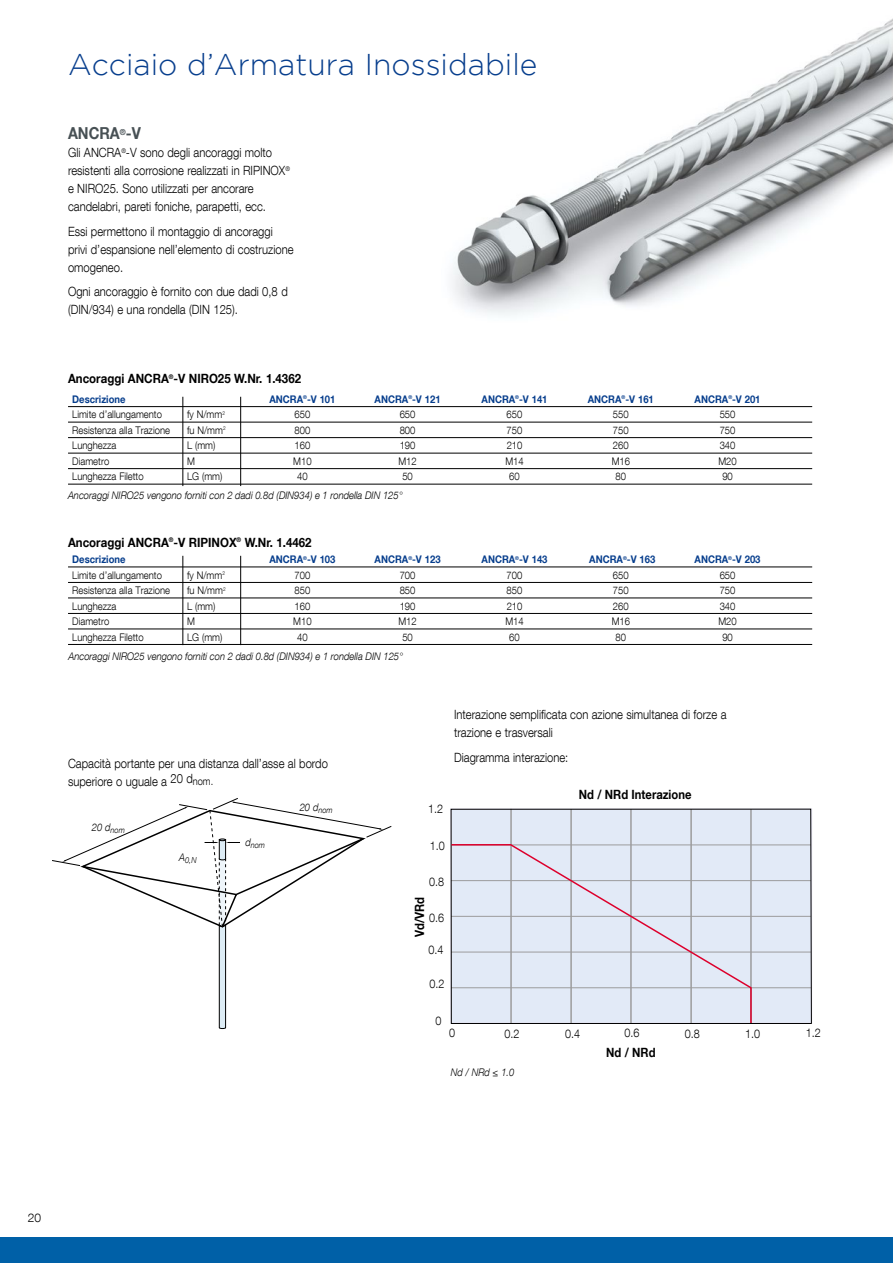
<style>
.page{position:relative;width:893px;height:1263px;background:#fff}
.page>*{position:absolute;margin:0;border:0;box-sizing:border-box;transform-origin:0 0}
.t1{font:300 30px "Gotham";color:#073e8d}
.t2{font:700 16.5px "Helvetica Neue LT Com";color:#475054;scale:.88 1}
.t3{font:300 12.75px/18px "Helvetica Neue LT Com";color:#000;scale:.88 1}
.t4{font:700 12.75px "Helvetica Neue LT Com";color:#000;scale:.9 1}
.t5{font:700 12.75px "Helvetica Neue LT Com";color:#000;scale:.88 1}
.t6{font:300 12px "Helvetica Neue LT Com";color:#000;scale:.9 1}
.t7{font:300 12px "Helvetica Neue LT Com";color:#000}
.t8{font:300 10.5px "Helvetica Neue LT Com";color:#000;scale:.9 1}
.t9{font:italic 300 10.5px "Helvetica Neue LT Com";color:#000;scale:.9 1}
.t10{font:700 10.5px "Helvetica Neue LT Com";color:#073e8d;scale:.9 1}
.t11{font:italic 300 8.25px "Helvetica Neue LT Com";color:#000;scale:.9 1}
.s1{font-size:10.5px}
</style>
<div class="page">
<img style="left:374px;top:18px;width:519px;height:390px">
<svg style="left:52px;top:798px;width:340px;height:231px"></svg>
<svg style="left:450px;top:808px;width:362px;height:215px;background:#dce3f0"></svg>
<svg style="left:450px;top:843px;width:302px;height:180px;background:#dde2ef"></svg>
<svg style="left:450px;top:1023px;width:362px;height:1px"></svg>
<hr style="left:68px;top:567px;width:744px;height:1px;background:#000">
<hr style="left:68px;top:582px;width:744px;height:1px;background:#000">
<hr style="left:68px;top:598px;width:744px;height:1px;background:#000">
<hr style="left:68px;top:613px;width:744px;height:1px;background:#000">
<hr style="left:68px;top:629px;width:744px;height:1px;background:#000">
<hr style="left:68px;top:644px;width:744px;height:1px;background:#000">
<hr style="left:183px;top:556px;width:1px;height:89px;background:#000">
<hr style="left:240px;top:556px;width:1px;height:89px;background:#000">
<hr style="left:68px;top:406px;width:744px;height:1px;background:#000">
<hr style="left:68px;top:422px;width:744px;height:1px;background:#000">
<hr style="left:68px;top:437px;width:744px;height:1px;background:#000">
<hr style="left:68px;top:453px;width:744px;height:1px;background:#000">
<hr style="left:68px;top:468px;width:744px;height:1px;background:#000">
<hr style="left:68px;top:484px;width:744px;height:1px;background:#000">
<hr style="left:183px;top:397px;width:1px;height:89px;background:#000">
<hr style="left:240px;top:397px;width:1px;height:89px;background:#000">
<div style="left:0;top:1237px;width:893px;height:26px;background:#0060a7"></div>
<h1 class="t1" style="left:68px;top:48px;width:471px">Acciaio d’Armatura Inossidabile</h1>
<p class="t2" style="left:68px;top:123px;width:84px">ANCRA<sup>®</sup>-V</p>
<p class="t3" style="left:68px;top:144px;width:254px">Gli ANCRA<sup>®</sup>-V sono degli ancoraggi molto resistenti alla corrosione realizzati in RIPINOX<sup>® </sup>e NIRO25. Sono utilizzati per ancorare candelabri, pareti foniche, parapetti, ecc.</p>
<p class="t3" style="left:68px;top:222px;width:258px">Essi permettono il montaggio di ancoraggi privi d’espansione nell’elemento di costruzione omogeneo.</p>
<p class="t3" style="left:68px;top:282px;width:251px">Ogni ancoraggio è fornito con due dadi 0,8 d (DIN/934) e una rondella (DIN 125).</p>
<p class="t4" style="left:68px;top:371px;width:260px">Ancoraggi ANCRA<sup>®</sup>-V NIRO25 W.Nr. 1.4362</p>
<p class="t10" style="left:72px;top:393px;width:61px">Descrizione</p>
<p class="t10" style="left:269px;top:393px;width:75px">ANCRA<sup>®</sup>-V 101</p>
<p class="t10" style="left:375px;top:393px;width:75px">ANCRA<sup>®</sup>-V 121</p>
<p class="t10" style="left:481px;top:393px;width:75px">ANCRA<sup>®</sup>-V 141</p>
<p class="t10" style="left:588px;top:393px;width:75px">ANCRA<sup>®</sup>-V 161</p>
<p class="t10" style="left:694px;top:393px;width:75px">ANCRA<sup>®</sup>-V 201</p>
<p class="t8" style="left:72px;top:408px;width:101px">Limite d’allungamento</p>
<p class="t8" style="left:187px;top:408px;width:44px">fy N/mm<sup>2</sup></p>
<p class="t8" style="left:295px;top:408px;width:19px">650</p>
<p class="t8" style="left:400px;top:408px;width:19px">650</p>
<p class="t8" style="left:507px;top:408px;width:19px">650</p>
<p class="t8" style="left:613px;top:408px;width:19px">550</p>
<p class="t8" style="left:720px;top:408px;width:19px">550</p>
<p class="t8" style="left:72px;top:424px;width:110px">Resistenza alla Trazione</p>
<p class="t8" style="left:187px;top:424px;width:44px">fu N/mm<sup>2</sup></p>
<p class="t8" style="left:295px;top:424px;width:19px">800</p>
<p class="t8" style="left:400px;top:424px;width:19px">800</p>
<p class="t8" style="left:507px;top:424px;width:19px">750</p>
<p class="t8" style="left:613px;top:424px;width:19px">750</p>
<p class="t8" style="left:720px;top:424px;width:19px">750</p>
<p class="t8" style="left:72px;top:439px;width:51px">Lunghezza</p>
<p class="t8" style="left:187px;top:439px;width:33px">L (mm)</p>
<p class="t8" style="left:295px;top:439px;width:19px">160</p>
<p class="t8" style="left:400px;top:439px;width:19px">190</p>
<p class="t8" style="left:507px;top:439px;width:19px">210</p>
<p class="t8" style="left:613px;top:439px;width:19px">260</p>
<p class="t8" style="left:720px;top:439px;width:19px">340</p>
<p class="t8" style="left:72px;top:455px;width:43px">Diametro</p>
<p class="t8" style="left:187px;top:455px;width:10px">M</p>
<p class="t8" style="left:293px;top:455px;width:22px">M10</p>
<p class="t8" style="left:398px;top:455px;width:22px">M12</p>
<p class="t8" style="left:505px;top:455px;width:22px">M14</p>
<p class="t8" style="left:612px;top:455px;width:22px">M16</p>
<p class="t8" style="left:718px;top:455px;width:22px">M20</p>
<p class="t8" style="left:72px;top:470px;width:81px">Lunghezza Filetto</p>
<p class="t8" style="left:187px;top:470px;width:41px">LG (mm)</p>
<p class="t8" style="left:297px;top:470px;width:13px">40</p>
<p class="t8" style="left:402px;top:470px;width:13px">50</p>
<p class="t8" style="left:509px;top:470px;width:13px">60</p>
<p class="t8" style="left:616px;top:470px;width:13px">80</p>
<p class="t8" style="left:722px;top:470px;width:13px">90</p>
<p class="t9" style="left:68px;top:489px;width:373px">Ancoraggi NIRO25 vengono forniti con 2 dadi 0.8d (DIN934) e 1 rondella DIN 125°</p>
<p class="t4" style="left:68px;top:534px;width:272px">Ancoraggi ANCRA<sup>®</sup>-V RIPINOX<sup>®</sup> W.Nr. 1.4462</p>
<p class="t10" style="left:72px;top:553px;width:61px">Descrizione</p>
<p class="t10" style="left:269px;top:553px;width:75px">ANCRA<sup>®</sup>-V 103</p>
<p class="t10" style="left:375px;top:553px;width:75px">ANCRA<sup>®</sup>-V 123</p>
<p class="t10" style="left:481px;top:553px;width:75px">ANCRA<sup>®</sup>-V 143</p>
<p class="t10" style="left:589px;top:553px;width:75px">ANCRA<sup>®</sup>-V 163</p>
<p class="t10" style="left:694px;top:553px;width:75px">ANCRA<sup>®</sup>-V 203</p>
<p class="t8" style="left:72px;top:569px;width:101px">Limite d’allungamento</p>
<p class="t8" style="left:187px;top:569px;width:44px">fy N/mm<sup>2</sup></p>
<p class="t8" style="left:295px;top:569px;width:19px">700</p>
<p class="t8" style="left:400px;top:569px;width:19px">700</p>
<p class="t8" style="left:507px;top:569px;width:19px">700</p>
<p class="t8" style="left:613px;top:569px;width:19px">650</p>
<p class="t8" style="left:720px;top:569px;width:19px">650</p>
<p class="t8" style="left:72px;top:584px;width:110px">Resistenza alla Trazione</p>
<p class="t8" style="left:187px;top:584px;width:44px">fu N/mm<sup>2</sup></p>
<p class="t8" style="left:295px;top:584px;width:19px">850</p>
<p class="t8" style="left:400px;top:584px;width:19px">850</p>
<p class="t8" style="left:507px;top:584px;width:19px">850</p>
<p class="t8" style="left:613px;top:584px;width:19px">750</p>
<p class="t8" style="left:720px;top:584px;width:19px">750</p>
<p class="t8" style="left:72px;top:600px;width:51px">Lunghezza</p>
<p class="t8" style="left:187px;top:600px;width:33px">L (mm)</p>
<p class="t8" style="left:295px;top:600px;width:19px">160</p>
<p class="t8" style="left:400px;top:600px;width:19px">190</p>
<p class="t8" style="left:507px;top:600px;width:19px">210</p>
<p class="t8" style="left:613px;top:600px;width:19px">260</p>
<p class="t8" style="left:720px;top:600px;width:19px">340</p>
<p class="t8" style="left:72px;top:615px;width:43px">Diametro</p>
<p class="t8" style="left:187px;top:615px;width:10px">M</p>
<p class="t8" style="left:293px;top:615px;width:22px">M10</p>
<p class="t8" style="left:398px;top:615px;width:22px">M12</p>
<p class="t8" style="left:505px;top:615px;width:22px">M14</p>
<p class="t8" style="left:612px;top:615px;width:22px">M16</p>
<p class="t8" style="left:718px;top:615px;width:22px">M20</p>
<p class="t8" style="left:72px;top:631px;width:81px">Lunghezza Filetto</p>
<p class="t8" style="left:187px;top:631px;width:41px">LG (mm)</p>
<p class="t8" style="left:297px;top:631px;width:13px">40</p>
<p class="t8" style="left:402px;top:631px;width:13px">50</p>
<p class="t8" style="left:509px;top:631px;width:13px">60</p>
<p class="t8" style="left:616px;top:631px;width:13px">80</p>
<p class="t8" style="left:722px;top:631px;width:13px">90</p>
<p class="t9" style="left:68px;top:650px;width:373px">Ancoraggi NIRO25 vengono forniti con 2 dadi 0.8d (DIN934) e 1 rondella DIN 125°</p>
<p class="t3" style="left:68px;top:754px;width:297px">Capacità portante per una distanza dall’asse al bordo superiore o uguale a 20 d<span class="s1">nom.</span></p>
<p class="t9" style="left:92px;top:821px;width:38px">20 d<sub>nom</sub></p>
<p class="t11" style="left:179px;top:855px;width:21px"><sup>A</sup>0,N</p>
<p class="t11" style="left:245px;top:840px;width:23px"><sup>d</sup>nom</p>
<p class="t9" style="left:300px;top:801px;width:38px">20 d<sub>nom</sub></p>
<p class="t3" style="left:454px;top:705px;width:311px">Interazione semplificata con azione simultanea di forze a trazione e trasversali</p>
<p class="t3" style="left:454px;top:748px;width:131px">Diagramma interazione:</p>
<p class="t6" style="left:428px;top:802px;width:18px">1.2</p>
<p class="t6" style="left:430px;top:838px;width:18px">1.0</p>
<p class="t6" style="left:429px;top:874px;width:18px">0.8</p>
<p class="t5" style="left:411px;top:937px;width:47px;rotate:-90deg">Vd/VRd</p>
<p class="t6" style="left:429px;top:910px;width:18px">0.6</p>
<p class="t6" style="left:428px;top:942px;width:18px">0.4</p>
<p class="t6" style="left:429px;top:976px;width:18px">0.2</p>
<p class="t6" style="left:435px;top:1013px;width:8px">0</p>
<p class="t5" style="left:579px;top:786px;width:130px">Nd / NRd Interazione</p>
<p class="t6" style="left:449px;top:1025px;width:8px">0</p>
<p class="t6" style="left:505px;top:1026px;width:18px">0.2</p>
<p class="t6" style="left:565px;top:1026px;width:18px">0.4</p>
<p class="t6" style="left:624px;top:1025px;width:18px">0.6</p>
<p class="t6" style="left:685px;top:1026px;width:18px">0.8</p>
<p class="t6" style="left:745px;top:1026px;width:18px">1.0</p>
<p class="t6" style="left:806px;top:1025px;width:18px">1.2</p>
<p class="t9" style="left:451px;top:1065px;width:72px">Nd / NRd ≤ 1.0</p>
<p class="t5" style="left:606px;top:1044px;width:58px">Nd / NRd</p>
<p class="t7" style="left:28px;top:1210px;width:15px">20</p>
</div>
